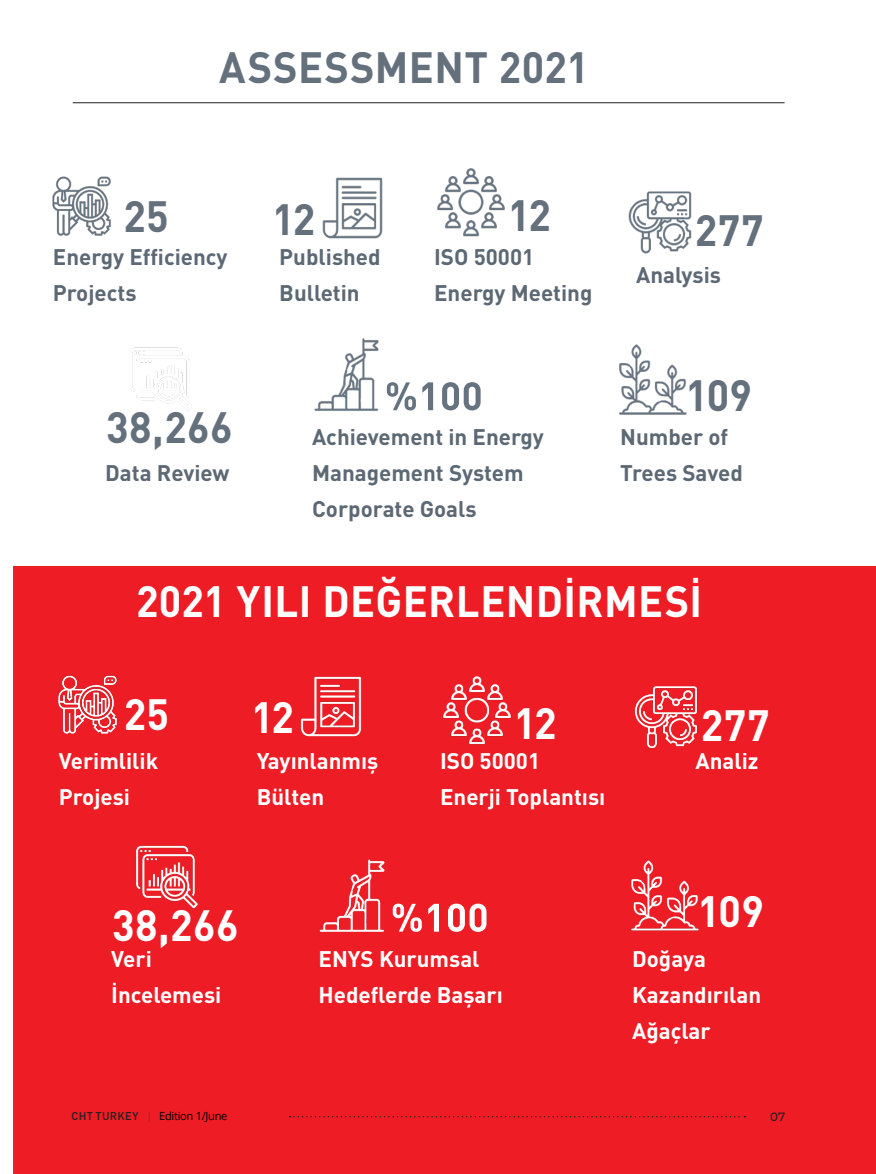
<style>
.page{position:relative;width:876px;height:1174px;background:#fff}
.page>*{position:absolute;margin:0;border:0;box-sizing:border-box;transform-origin:0 0}
._12_14pt_reg_versal{font:700 43.2px "DIN Pro";letter-spacing:.01em;color:#fff;scale:.96 1}
._12_14pt_reg_versal-2{font:700 43.2px "DIN Pro";letter-spacing:.01em;color:#64707c;scale:.96 1}
._9_11_5_reg{font:700 22.35px "DIN Pro";color:#5c6874}
._9_11_5_reg-2{font:700 22.35px/36px "DIN Pro";color:#fff}
.t1{font:500 12px "Montserrat Alternates";color:#231f20}
.t2{font:11.1px "Open Sans";letter-spacing:-.03em;color:#000001}
.s1{font-family:"DIN Pro";font-weight:500;color:#231f20}
.s2{font-family:"Montserrat Alternates";font-weight:100;color:#231f20}
</style>
<div class="page">
<div style="left:13px;top:566px;width:863px;height:608px;background:#ee1c25"></div>
<hr style="left:73px;top:102px;width:712px;height:1px;background:#231f20">
<img style="left:52px;top:176px;width:59px;height:60px">
<img style="left:437px;top:168px;width:68px;height:69px">
<img style="left:130px;top:347px;width:62px;height:64px">
<img style="left:322px;top:177px;width:61px;height:62px">
<img style="left:628px;top:191px;width:64px;height:63px">
<img style="left:619px;top:344px;width:68px;height:71px">
<img style="left:314px;top:338px;width:65px;height:73px">
<svg style="left:387px;top:382px;width:94px;height:28px"></svg>
<img style="left:58px;top:675px;width:59px;height:59px">
<img style="left:443px;top:676px;width:68px;height:69px">
<img style="left:136px;top:845px;width:62px;height:64px">
<img style="left:300px;top:676px;width:62px;height:61px">
<img style="left:634px;top:686px;width:64px;height:63px">
<img style="left:631px;top:860px;width:67px;height:71px">
<img style="left:319px;top:859px;width:66px;height:73px">
<svg style="left:393px;top:903px;width:93px;height:29px"></svg>
<svg style="left:290px;top:1116px;width:455px;height:1px"></svg>
<p class="_12_14pt_reg_versal-2" style="left:219px;top:38px;width:387px">ASSESSMENT 2021</p>
<p class="_12_14pt_reg_versal-2" style="left:123px;top:187px;width:49px">25</p>
<p class="_12_14pt_reg_versal-2" style="left:508px;top:186px;width:46px">12</p>
<p class="_9_11_5_reg" style="left:434px;top:241px;width:102px">ISO 50001</p>
<p class="_9_11_5_reg" style="left:434px;top:277px;width:160px">Energy Meeting</p>
<p class="_12_14pt_reg_versal-2" style="left:272px;top:190px;width:46px">12</p>
<p class="_9_11_5_reg" style="left:279px;top:241px;width:103px">Published</p>
<p class="_9_11_5_reg" style="left:279px;top:277px;width:82px">Bulletin</p>
<p class="_9_11_5_reg" style="left:53px;top:241px;width:176px">Energy Efficiency</p>
<p class="_9_11_5_reg" style="left:53px;top:277px;width:85px">Projects</p>
<p class="_12_14pt_reg_versal-2" style="left:106px;top:398px;width:133px">38,266</p>
<p class="_9_11_5_reg" style="left:105px;top:457px;width:126px">Data Review</p>
<p class="_9_11_5_reg" style="left:312px;top:421px;width:233px">Achievement in Energy</p>
<p class="_9_11_5_reg" style="left:312px;top:457px;width:213px">Management System</p>
<p class="_9_11_5_reg" style="left:312px;top:493px;width:166px">Corporate Goals</p>
<p class="_12_14pt_reg_versal-2" style="left:695px;top:201px;width:73px">277</p>
<p class="_9_11_5_reg" style="left:636px;top:259px;width:86px">Analysis</p>
<p class="_12_14pt_reg_versal-2" style="left:685px;top:366px;width:71px">109</p>
<p class="_9_11_5_reg" style="left:620px;top:421px;width:110px">Number of</p>
<p class="_9_11_5_reg" style="left:620px;top:457px;width:124px">Trees Saved</p>
<p class="_12_14pt_reg_versal" style="left:136px;top:572px;width:591px">2021 YILI DEĞERLENDİRMESİ</p>
<p class="_12_14pt_reg_versal" style="left:124px;top:685px;width:49px">25</p>
<p class="_12_14pt_reg_versal" style="left:514px;top:693px;width:46px">12</p>
<p class="_9_11_5_reg-2" style="left:440px;top:742px;width:102px">ISO 50001</p>
<p class="_9_11_5_reg-2" style="left:440px;top:778px;width:167px">Enerji Toplantısı</p>
<p class="_12_14pt_reg_versal" style="left:251px;top:688px;width:46px">12</p>
<p class="_9_11_5_reg-2" style="left:257px;top:742px;width:123px">Yayınlanmış</p>
<p class="_9_11_5_reg-2" style="left:257px;top:778px;width:69px">Bülten</p>
<p class="_9_11_5_reg-2" style="left:59px;top:742px;width:101px">Verimlilik</p>
<p class="_9_11_5_reg-2" style="left:59px;top:778px;width:73px">Projesi</p>
<p class="_12_14pt_reg_versal" style="left:701px;top:696px;width:73px">277</p>
<p class="_9_11_5_reg-2" style="left:696px;top:742px;width:65px">Analiz</p>
<p class="_12_14pt_reg_versal" style="left:112px;top:896px;width:133px">38,266</p>
<p class="_9_11_5_reg-2" style="left:111px;top:940px;width:112px">Veri<br>İncelemesi</p>
<p class="_9_11_5_reg-2" style="left:318px;top:940px;width:162px">ENYS Kurumsal</p>
<p class="_9_11_5_reg-2" style="left:318px;top:976px;width:186px">Hedeflerde Başarı</p>
<p class="_12_14pt_reg_versal" style="left:697px;top:881px;width:71px">109</p>
<p class="_9_11_5_reg-2" style="left:632px;top:940px;width:131px">Doğaya<br>Kazandırılan</p>
<p class="_9_11_5_reg-2" style="left:632px;top:1012px;width:80px">Ağaçlar</p>
<p class="t2" style="left:71px;top:1108px;width:157px"><span class="s1">CHT TURKEY</span> <span class="s2">|</span> Edition 1/June</p>
<p class="t1" style="left:770px;top:1107px;width:17px">07</p>
</div>
